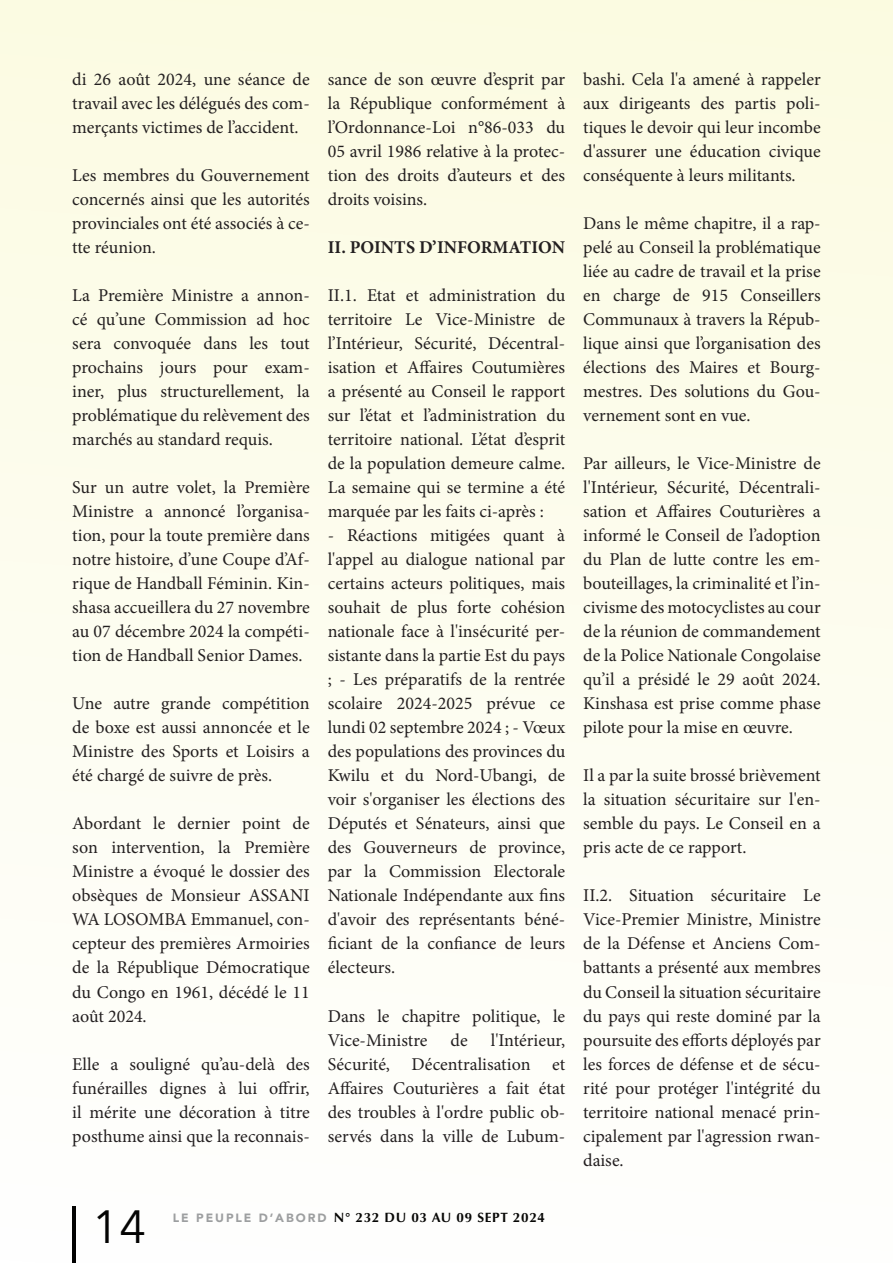
<style>
.page{position:relative;width:893px;height:1263px;background:#fff}
.page>*{position:absolute;margin:0;border:0;box-sizing:border-box;transform-origin:0 0}
.t1{font:46.5px "Avenir Next";color:#000}
.Texte_de_titre-_Alig{font:18px/24px "Minion Pro";color:#231f20;text-align:justify}
.Texte_de_titre-_Alig-2{font:700 18px "Minion Pro";color:#231f20}
.t2{font:700 13.5px "Optima";letter-spacing:.05em;color:#000}
.s1{font-family:"Avenir";font-weight:900;font-size:12px;color:#9b9da0}
</style>
<div class="page">
<div style="left:0;top:0;width:893px;height:1263px;background:linear-gradient(to right,#fdfcf0,#fdfdef)"></div>
<p class="Texte_de_titre-_Alig" style="left:72px;top:68px;width:239px">di 26 août 2024, une séance de travail avec les délégués des com&shy;merçants victimes de l’accident.</p>
<p class="Texte_de_titre-_Alig" style="left:72px;top:164px;width:239px">Les membres du Gouvernement concernés ainsi que les autorités provinciales ont été associés à ce&shy;tte réunion.</p>
<p class="Texte_de_titre-_Alig" style="left:72px;top:284px;width:239px">La Première Ministre a annon&shy;cé qu’une Commission ad hoc sera convoquée dans les tout prochains jours pour exam&shy;iner, plus structurellement, la problématique du relèvement des marchés au standard requis.</p>
<p class="Texte_de_titre-_Alig" style="left:72px;top:476px;width:239px">Sur un autre volet, la Première Ministre a annoncé l’organisa&shy;tion, pour la toute première dans notre histoire, d’une Coupe d’Af&shy;rique de Handball Féminin. Kin&shy;shasa accueillera du 27 novembre au 07 décembre 2024 la compéti&shy;tion de Handball Senior Dames.</p>
<p class="Texte_de_titre-_Alig" style="left:72px;top:692px;width:239px">Une autre grande compétition de boxe est aussi annoncée et le Ministre des Sports et Loisirs a été chargé de suivre de près.</p>
<p class="Texte_de_titre-_Alig" style="left:72px;top:812px;width:239px">Abordant le dernier point de son intervention, la Première Ministre a évoqué le dossier des obsèques de Monsieur ASSANI WA LOSOMBA Emmanuel, con&shy;cepteur des premières Armoiries de la République Démocratique du Congo en 1961, décédé le 11 août 2024.</p>
<p class="Texte_de_titre-_Alig" style="left:72px;top:1052px;width:239px">Elle a souligné qu’au-delà des funérailles dignes à lui offrir, il mérite une décoration à titre posthume ainsi que la reconnais-</p>
<p class="Texte_de_titre-_Alig" style="left:328px;top:68px;width:239px">sance de son œuvre d’esprit par la République conformément à l’Ordonnance-Loi n°86-033 du 05 avril 1986 relative à la protec&shy;tion des droits d’auteurs et des droits voisins.</p>
<p class="Texte_de_titre-_Alig-2" style="left:328px;top:235px;width:239px">II. POINTS D’INFORMATION</p>
<p class="Texte_de_titre-_Alig" style="left:328px;top:284px;width:239px">II.1. Etat et administration du territoire Le Vice-Ministre de l’Intérieur, Sécurité, Décentral&shy;isation et Affaires Coutumières a présenté au Conseil le rapport sur l’état et l’administration du territoire national. L’état d’esprit de la population demeure calme.<br>La semaine qui se termine a été marquée par les faits ci-après :</p>
<p class="Texte_de_titre-_Alig" style="left:328px;top:524px;width:239px">- Réactions mitigées quant à l'appel au dialogue national par certains acteurs politiques, mais souhait de plus forte cohésion nationale face à l'insécurité per&shy;sistante dans la partie Est du pays ; - Les préparatifs de la rentrée scolaire 2024-2025 prévue ce lundi 02 septembre 2024 ; - Vœux des populations des provinces du Kwilu et du Nord-Ubangi, de voir s'organiser les élections des Députés et Sénateurs, ainsi que des Gouverneurs de province, par la Commission Electorale Nationale Indépendante aux fins d'avoir des représentants béné&shy;ficiant de la confiance de leurs électeurs.</p>
<p class="Texte_de_titre-_Alig" style="left:328px;top:1004px;width:239px">Dans le chapitre politique, le<br>Vice-Ministre</p>
<p class="Texte_de_titre-_Alig" style="left:328px;top:1028px;width:239px;text-indent:163px">l'Intérieur, Sécurité, Décentralisation et Affaires Couturières a fait état des troubles à l'ordre public ob&shy;servés dans la ville de Lubum-</p>
<p class="Texte_de_titre-_Alig" style="left:451px;top:1028px;width:19px">de</p>
<h1 class="t1" style="left:92px;top:1187px;width:55px">14</h1>
<p class="t2" style="left:173px;top:1210px;width:374px"><span class="s1">LE PEUPLE D’ABORD</span> N° 232 DU 03 AU 09 SEPT 2024</p>
<p class="Texte_de_titre-_Alig" style="left:583px;top:68px;width:239px">bashi. Cela l'a amené à rappeler aux dirigeants des partis poli&shy;tiques le devoir qui leur incombe d'assurer une éducation civique conséquente à leurs militants.</p>
<p class="Texte_de_titre-_Alig" style="left:583px;top:212px;width:239px">Dans le même chapitre, il a rap&shy;pelé au Conseil la problématique liée au cadre de travail et la prise en charge de 915 Conseillers Communaux à travers la Répub&shy;lique ainsi que l’organisation des élections des Maires et Bourg&shy;mestres. Des solutions du Gou&shy;vernement sont en vue.</p>
<p class="Texte_de_titre-_Alig" style="left:583px;top:452px;width:239px">Par ailleurs, le Vice-Ministre de l'Intérieur, Sécurité, Décentrali&shy;sation et Affaires Couturières a informé le Conseil de l’adoption du Plan de lutte contre les em&shy;bouteillages, la criminalité et l’in&shy;civisme des motocyclistes au cour de la réunion de commandement de la Police Nationale Congolaise qu’il a présidé le 29 août 2024.<br>Kinshasa est prise comme phase pilote pour la mise en œuvre.</p>
<p class="Texte_de_titre-_Alig" style="left:583px;top:764px;width:239px">Il a par la suite brossé brièvement la situation sécuritaire sur l'en&shy;semble du pays. Le Conseil en a pris acte de ce rapport.</p>
<p class="Texte_de_titre-_Alig" style="left:583px;top:884px;width:239px">II.2. Situation sécuritaire Le Vice-Premier Ministre, Ministre de la Défense et Anciens Com&shy;battants a présenté aux membres du Conseil la situation sécuritaire du pays qui reste dominé par la poursuite des efforts déployés par les forces de défense et de sécu&shy;rité pour protéger l'intégrité du territoire national menacé prin&shy;cipalement par l'agression rwan&shy;daise.</p>
</div>
